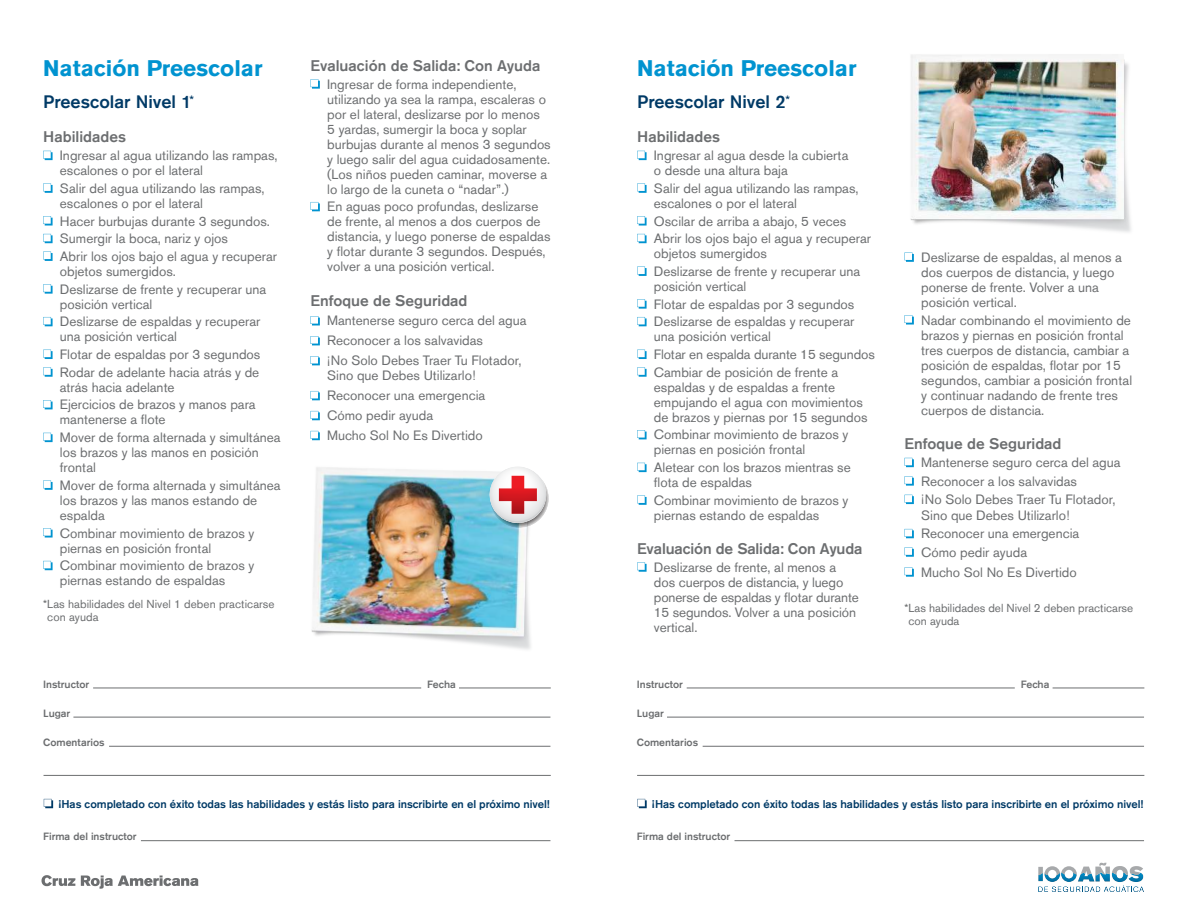
<style>
.page{position:relative;width:1188px;height:918px;background:#fff}
.page>*{position:absolute;margin:0;border:0;box-sizing:border-box;transform-origin:0 0}
.t1{font:700 22.5px "Akzidenz Grotesk Std";color:#0093d0}
.t2{font:500 18px "Akzidenz Grotesk Std";color:#003a66}
.t3{font:500 15.3px "Akzidenz Grotesk Std";color:#6c6e70}
.t4{font:13.5px/15px "Akzidenz Grotesk Std";color:#6c6e70}
.t5{font:11.7px/13.5px "Akzidenz Grotesk Std";letter-spacing:.005em;color:#6c6e70}
.t6{font:500 11.25px "Akzidenz Grotesk Std";letter-spacing:-.005em;color:#003a66}
.t7{font:500 10.5px "Akzidenz Grotesk Std";color:#6c6e70}
</style>
<div class="page">
<hr style="left:93px;top:688px;width:328px;height:1px;background:#6c6e70">
<hr style="left:109px;top:746px;width:441px;height:1px;background:#6c6e70">
<hr style="left:44px;top:775px;width:507px;height:1px;background:#6c6e70">
<svg style="left:44px;top:799px;width:9px;height:9px"></svg>
<hr style="left:141px;top:840px;width:409px;height:1px;background:#6c6e70">
<hr style="left:459px;top:688px;width:92px;height:1px;background:#6c6e70">
<hr style="left:73px;top:717px;width:477px;height:1px;background:#6c6e70">
<svg style="left:42px;top:875px;width:33px;height:11px"></svg>
<svg style="left:81px;top:876px;width:117px;height:13px"></svg>
<hr style="left:687px;top:688px;width:328px;height:1px;background:#6c6e70">
<hr style="left:703px;top:746px;width:441px;height:1px;background:#6c6e70">
<hr style="left:637px;top:775px;width:507px;height:1px;background:#6c6e70">
<svg style="left:637px;top:799px;width:10px;height:9px"></svg>
<hr style="left:735px;top:840px;width:409px;height:1px;background:#6c6e70">
<hr style="left:1053px;top:688px;width:91px;height:1px;background:#6c6e70">
<hr style="left:667px;top:717px;width:477px;height:1px;background:#6c6e70">
<svg style="left:1038px;top:862px;width:106px;height:30px"></svg>
<img style="left:311px;top:467px;width:220px;height:183px">
<img style="left:910px;top:54px;width:221px;height:178px">
<svg style="left:637px;top:151px;width:10px;height:9px"></svg>
<svg style="left:637px;top:183px;width:10px;height:10px"></svg>
<svg style="left:637px;top:216px;width:10px;height:10px"></svg>
<svg style="left:637px;top:234px;width:10px;height:9px"></svg>
<svg style="left:637px;top:267px;width:10px;height:9px"></svg>
<svg style="left:637px;top:299px;width:10px;height:10px"></svg>
<svg style="left:637px;top:317px;width:10px;height:9px"></svg>
<svg style="left:637px;top:350px;width:10px;height:9px"></svg>
<svg style="left:637px;top:367px;width:10px;height:10px"></svg>
<svg style="left:637px;top:430px;width:10px;height:9px"></svg>
<svg style="left:637px;top:463px;width:10px;height:9px"></svg>
<svg style="left:637px;top:495px;width:10px;height:10px"></svg>
<svg style="left:637px;top:562px;width:10px;height:10px"></svg>
<svg style="left:904px;top:252px;width:10px;height:10px"></svg>
<svg style="left:904px;top:315px;width:10px;height:10px"></svg>
<svg style="left:904px;top:458px;width:10px;height:9px"></svg>
<svg style="left:904px;top:476px;width:10px;height:10px"></svg>
<svg style="left:904px;top:495px;width:10px;height:9px"></svg>
<svg style="left:904px;top:529px;width:10px;height:9px"></svg>
<svg style="left:904px;top:547px;width:10px;height:10px"></svg>
<svg style="left:904px;top:567px;width:10px;height:10px"></svg>
<svg style="left:43px;top:151px;width:10px;height:9px"></svg>
<svg style="left:43px;top:183px;width:10px;height:10px"></svg>
<svg style="left:43px;top:216px;width:10px;height:10px"></svg>
<svg style="left:43px;top:234px;width:10px;height:9px"></svg>
<svg style="left:43px;top:252px;width:10px;height:9px"></svg>
<svg style="left:43px;top:284px;width:10px;height:10px"></svg>
<svg style="left:43px;top:317px;width:10px;height:9px"></svg>
<svg style="left:43px;top:350px;width:10px;height:9px"></svg>
<svg style="left:43px;top:367px;width:10px;height:10px"></svg>
<svg style="left:43px;top:400px;width:10px;height:9px"></svg>
<svg style="left:43px;top:433px;width:10px;height:9px"></svg>
<svg style="left:43px;top:480px;width:10px;height:10px"></svg>
<svg style="left:43px;top:528px;width:10px;height:10px"></svg>
<svg style="left:43px;top:561px;width:10px;height:9px"></svg>
<svg style="left:310px;top:79px;width:10px;height:10px"></svg>
<svg style="left:310px;top:202px;width:10px;height:9px"></svg>
<svg style="left:310px;top:316px;width:10px;height:9px"></svg>
<svg style="left:310px;top:336px;width:10px;height:9px"></svg>
<svg style="left:310px;top:356px;width:10px;height:9px"></svg>
<svg style="left:310px;top:391px;width:10px;height:9px"></svg>
<svg style="left:310px;top:411px;width:10px;height:9px"></svg>
<svg style="left:310px;top:431px;width:10px;height:9px"></svg>
<svg style="left:464px;top:467px;width:85px;height:68px"></svg>
<img style="left:499px;top:476px;width:38px;height:38px">
<h1 class="t1" style="left:43px;top:60px;width:221px">Natación Preescolar</h1>
<h2 class="t2" style="left:43px;top:95px;width:153px">Preescolar Nivel 1<sup>*</sup></h2>
<p class="t3" style="left:43px;top:131px;width:84px">Habilidades</p>
<p class="t4" style="left:60px;top:149px;width:219px">Ingresar al agua utilizando las rampas, escalones o por el lateral</p>
<p class="t4" style="left:60px;top:181px;width:206px">Salir del agua utilizando las rampas, escalones o por el lateral</p>
<p class="t4" style="left:60px;top:213px;width:219px;line-height:17.7px">Hacer burbujas durante 3 segundos.<br>Sumergir la boca, nariz y ojos<br>Abrir los ojos bajo el agua y recuperar</p>
<p class="t4" style="left:60px;top:263px;width:208px;line-height:17.7px">objetos sumergidos.<br>Deslizarse de frente y recuperar una</p>
<p class="t4" style="left:60px;top:296px;width:202px;line-height:17.7px">posición vertical<br>Deslizarse de espaldas y recuperar</p>
<p class="t4" style="left:60px;top:329px;width:202px;line-height:17.7px">una posición vertical<br>Flotar de espaldas por 3 segundos<br>Rodar de adelante hacia atrás y de</p>
<p class="t4" style="left:60px;top:379px;width:197px;line-height:17.7px">atrás hacia adelante<br>Ejercicios de brazos y manos para</p>
<p class="t4" style="left:60px;top:411px;width:222px;line-height:17.7px">mantenerse a flote<br>Mover de forma alternada y simultánea</p>
<p class="t4" style="left:60px;top:446px;width:200px">los brazos y las manos en posición frontal</p>
<p class="t4" style="left:60px;top:478px;width:222px">Mover de forma alternada y simultánea los brazos y las manos estando de espalda</p>
<p class="t4" style="left:60px;top:526px;width:196px">Combinar movimiento de brazos y piernas en posición frontal</p>
<p class="t4" style="left:60px;top:559px;width:196px">Combinar movimiento de brazos y piernas estando de espaldas</p>
<p class="t5" style="left:47px;top:598px;width:229px;text-indent:-4px">* Las habilidades del Nivel 1 deben practicarse con ayuda</p>
<p class="t3" style="left:311px;top:60px;width:232px">Evaluación de Salida: Con Ayuda</p>
<p class="t4" style="left:327px;top:77px;width:225px">Ingresar de forma independiente, utilizando ya sea la rampa, escaleras o por el lateral, deslizarse por lo menos 5 yardas, sumergir la boca y soplar burbujas durante al menos 3 segundos y luego salir del agua cuidadosamente. (Los niños pueden caminar, moverse a lo largo de la cuneta o “nadar”.)</p>
<p class="t4" style="left:327px;top:200px;width:225px">En aguas poco profundas, deslizarse de frente, al menos a dos cuerpos de distancia, y luego ponerse de espaldas y flotar durante 3 segundos. Después, volver a una posición vertical.</p>
<p class="t3" style="left:311px;top:294px;width:159px">Enfoque de Seguridad</p>
<p class="t4" style="left:327px;top:312px;width:201px;line-height:20px">Mantenerse seguro cerca del agua<br>Reconocer a los salvavidas<br>¡No Solo Debes Traer Tu Flotador,</p>
<p class="t4" style="left:327px;top:367px;width:160px;line-height:20px">Sino que Debes Utilizarlo!<br>Reconocer una emergencia<br>Cómo pedir ayuda<br>Mucho Sol No Es Divertido</p>
<p class="t7" style="left:43px;top:680px;width:48px">Instructor</p>
<p class="t7" style="left:427px;top:680px;width:30px">Fecha</p>
<p class="t7" style="left:43px;top:710px;width:29px">Lugar</p>
<p class="t7" style="left:43px;top:739px;width:63px">Comentarios</p>
<p class="t6" style="left:59px;top:800px;width:493px">¡Has completado con éxito todas las habilidades y estás listo para inscribirte en el próximo nivel!</p>
<p class="t7" style="left:43px;top:833px;width:95px">Firma del instructor</p>
<h1 class="t1" style="left:637px;top:60px;width:221px">Natación Preescolar</h1>
<h2 class="t2" style="left:637px;top:95px;width:154px">Preescolar Nivel 2<sup>*</sup></h2>
<p class="t3" style="left:637px;top:131px;width:84px">Habilidades</p>
<p class="t4" style="left:654px;top:149px;width:196px">Ingresar al agua desde la cubierta o desde una altura baja</p>
<p class="t4" style="left:654px;top:181px;width:206px">Salir del agua utilizando las rampas, escalones o por el lateral</p>
<p class="t4" style="left:654px;top:213px;width:219px;line-height:17.7px">Oscilar de arriba a abajo, 5 veces<br>Abrir los ojos bajo el agua y recuperar</p>
<p class="t4" style="left:654px;top:246px;width:208px;line-height:17.7px">objetos sumergidos<br>Deslizarse de frente y recuperar una</p>
<p class="t4" style="left:654px;top:278px;width:202px;line-height:17.7px">posición vertical<br>Flotar de espaldas por 3 segundos<br>Deslizarse de espaldas y recuperar</p>
<p class="t4" style="left:654px;top:329px;width:222px;line-height:17.7px">una posición vertical<br>Flotar en espalda durante 15 segundos<br>Cambiar de posición de frente a</p>
<p class="t4" style="left:654px;top:380px;width:215px">espaldas y de espaldas a frente empujando el agua con movimientos de brazos y piernas por 15 segundos</p>
<p class="t4" style="left:654px;top:428px;width:196px">Combinar movimiento de brazos y piernas en posición frontal</p>
<p class="t4" style="left:654px;top:461px;width:198px">Aletear con los brazos mientras se flota de espaldas</p>
<p class="t4" style="left:654px;top:493px;width:196px">Combinar movimiento de brazos y piernas estando de espaldas</p>
<p class="t3" style="left:637px;top:543px;width:227px">Evaluación de Salida: Con Ayuda</p>
<p class="t4" style="left:654px;top:560px;width:206px">Deslizarse de frente, al menos a dos cuerpos de distancia, y luego ponerse de espaldas y flotar durante<br>15 segundos. Volver a una posición vertical.</p>
<p class="t4" style="left:921px;top:250px;width:202px">Deslizarse de espaldas, al menos a dos cuerpos de distancia, y luego ponerse de frente. Volver a una posición vertical.</p>
<p class="t4" style="left:921px;top:313px;width:212px">Nadar combinando el movimiento de brazos y piernas en posición frontal tres cuerpos de distancia, cambiar a posición de espaldas, flotar por 15 segundos, cambiar a posición frontal y continuar nadando de frente tres cuerpos de distancia.</p>
<p class="t3" style="left:905px;top:438px;width:159px">Enfoque de Seguridad</p>
<p class="t4" style="left:921px;top:454px;width:201px;line-height:18.5px">Mantenerse seguro cerca del agua<br>Reconocer a los salvavidas<br>¡No Solo Debes Traer Tu Flotador,</p>
<p class="t4" style="left:921px;top:507px;width:160px;line-height:18.5px">Sino que Debes Utilizarlo!<br>Reconocer una emergencia<br>Cómo pedir ayuda</p>
<p class="t4" style="left:921px;top:565px;width:157px">Mucho Sol No Es Divertido</p>
<p class="t5" style="left:909px;top:602px;width:226px;text-indent:-4px">* Las habilidades del Nivel 2 deben practicarse con ayuda</p>
<p class="t7" style="left:637px;top:680px;width:48px">Instructor</p>
<p class="t7" style="left:1021px;top:680px;width:30px">Fecha</p>
<p class="t7" style="left:637px;top:710px;width:29px">Lugar</p>
<p class="t7" style="left:637px;top:739px;width:63px">Comentarios</p>
<p class="t6" style="left:652px;top:800px;width:493px">¡Has completado con éxito todas las habilidades y estás listo para inscribirte en el próximo nivel!</p>
<p class="t7" style="left:637px;top:833px;width:95px">Firma del instructor</p>
</div>
